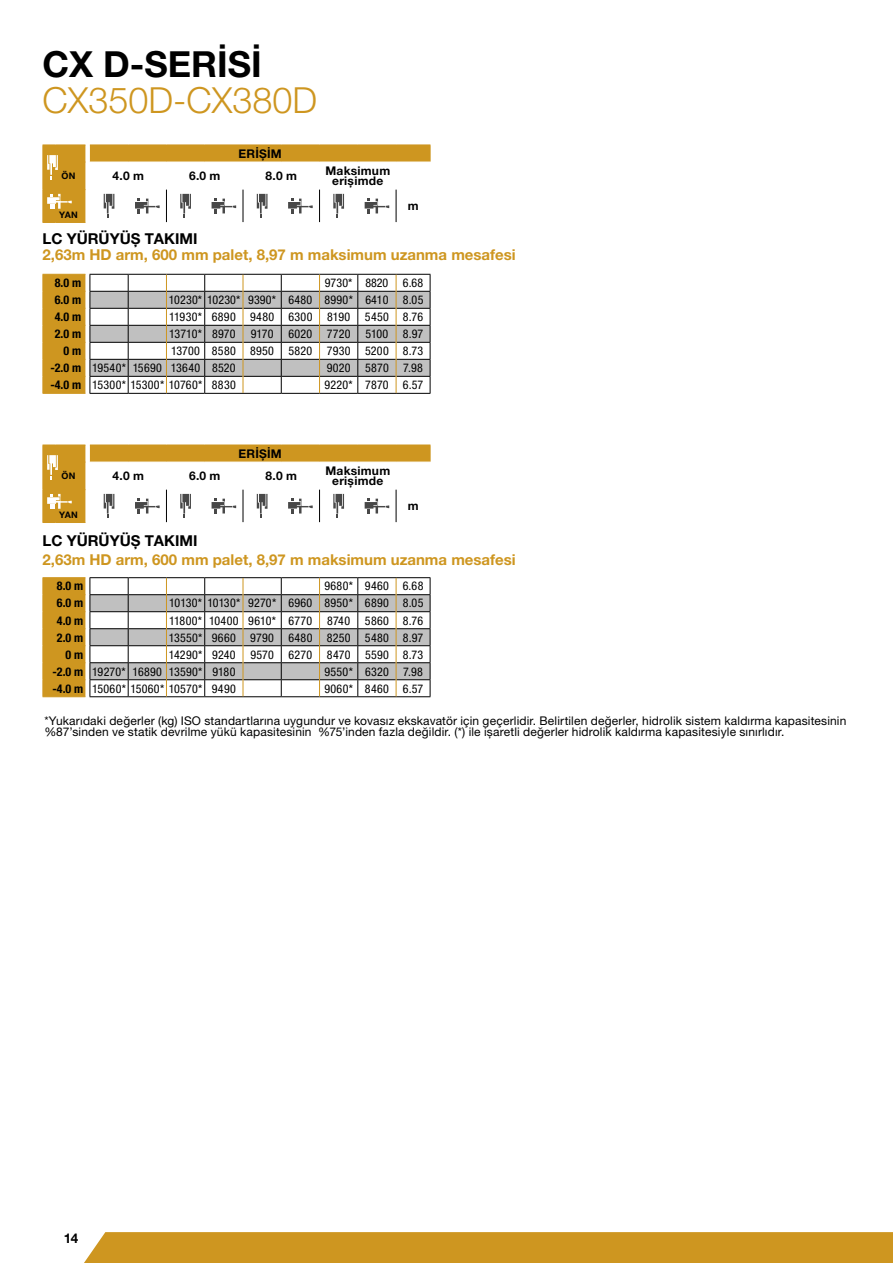
<style>
.page{position:relative;width:893px;height:1263px;background:#fff}
.page>*{position:absolute;margin:0;border:0;box-sizing:border-box;transform-origin:0 0}
.t1{font:300 36px "Helvetica Neue LT Pro";color:#ce9620}
.t2{font:700 36px "Helvetica Neue LT Pro";color:#000}
.t3{font:700 15px "Helvetica Neue LT Pro";color:#ce9620}
.t4{font:700 15px "Helvetica Neue LT Pro";color:#000}
.t5{font:700 13.5px "Helvetica Neue LT Std";color:#000}
.t6{font:condensed 12px/17px "Helvetica Neue LT Std";letter-spacing:.02em;color:#000}
.t7{font:12px/10.5px "Helvetica Neue LT Pro";letter-spacing:.015em;color:#000}
.t8{font:700 12px/10.5px "Helvetica Neue LT Pro";letter-spacing:.02em;color:#000;text-align:center}
.t9{font:700 condensed 12px "Helvetica Neue LT Std";color:#000}
.t10{font:condensed 12px "Helvetica Neue LT Std";color:#000}
.t11{font:700 9px "Helvetica Neue LT Pro";letter-spacing:.03em;color:#000}
.s1{font-weight:700}
</style>
<div class="page">
<div style="left:84px;top:1232px;width:809px;height:31px;background:#ce9620"></div>
<svg style="left:43px;top:145px;width:388px;height:78px"></svg>
<svg style="left:43px;top:445px;width:388px;height:78px"></svg>
<hr style="left:128px;top:393px;width:38px;height:1px;background:#000">
<hr style="left:205px;top:393px;width:38px;height:1px;background:#000">
<hr style="left:243px;top:393px;width:38px;height:1px;background:#000">
<hr style="left:281px;top:393px;width:39px;height:1px;background:#000">
<hr style="left:320px;top:393px;width:38px;height:1px;background:#000">
<hr style="left:358px;top:393px;width:38px;height:1px;background:#000">
<hr style="left:396px;top:393px;width:34px;height:1px;background:#000">
<hr style="left:43px;top:393px;width:42px;height:1px;background:#ce9620">
<hr style="left:90px;top:393px;width:38px;height:1px;background:#000">
<hr style="left:166px;top:393px;width:39px;height:1px;background:#000">
<svg style="left:43px;top:274px;width:388px;height:119px"></svg>
<hr style="left:128px;top:577px;width:38px;height:1px;background:#000">
<hr style="left:205px;top:577px;width:38px;height:1px;background:#000">
<hr style="left:243px;top:577px;width:38px;height:1px;background:#000">
<hr style="left:281px;top:577px;width:39px;height:1px;background:#000">
<hr style="left:320px;top:577px;width:38px;height:1px;background:#000">
<hr style="left:358px;top:577px;width:38px;height:1px;background:#000">
<hr style="left:396px;top:577px;width:34px;height:1px;background:#000">
<hr style="left:43px;top:577px;width:42px;height:1px;background:#ce9620">
<hr style="left:90px;top:577px;width:38px;height:1px;background:#000">
<hr style="left:166px;top:577px;width:39px;height:1px;background:#000">
<svg style="left:43px;top:578px;width:388px;height:119px"></svg>
<h1 class="t2" style="left:43px;top:42px;width:221px">CX D-SERİSİ</h1>
<h1 class="t1" style="left:43px;top:78px;width:276px">CX350D-CX380D</h1>
<p class="t8" style="left:238px;top:148px;width:45px">ERİŞİM</p>
<p class="t11" style="left:62px;top:170px;width:15px">ÖN</p>
<p class="t8" style="left:112px;top:170px;width:33px">4.0 m</p>
<p class="t8" style="left:189px;top:170px;width:33px">6.0 m</p>
<p class="t8" style="left:266px;top:170px;width:33px">8.0 m</p>
<p class="t8" style="left:325px;top:165px;width:66px">Maksimum erişimde</p>
<p class="t11" style="left:59px;top:209px;width:20px">YAN</p>
<p class="t8" style="left:408px;top:201px;width:12px">m</p>
<p class="t4" style="left:43px;top:229px;width:156px">LC YÜRÜYÜŞ TAKIMI</p>
<p class="t3" style="left:43px;top:246px;width:475px">2,63m HD arm, 600 mm palet, 8,97 m maksimum uzanma mesafesi</p>
<p class="t9" style="left:55px;top:276px;width:28px">8.0 m</p>
<p class="t10" style="left:325px;top:276px;width:100px">9730* 8820 6.68</p>
<p class="t9" style="left:55px;top:293px;width:28px">6.0 m</p>
<p class="t6" style="left:169px;top:291px;width:256px">10230* 10230* 9390* 6480 8990* 6410 8.05</p>
<p class="t9" style="left:55px;top:310px;width:28px">4.0 m</p>
<p class="t6" style="left:169px;top:308px;width:256px">11930* 6890 9480 6300 8190 5450 8.76</p>
<p class="t9" style="left:55px;top:327px;width:28px">2.0 m</p>
<p class="t6" style="left:169px;top:325px;width:68px">13710* 8970</p>
<p class="t6" style="left:251px;top:325px;width:174px">9170 6020 7720 5100 8.97</p>
<p class="t9" style="left:63px;top:344px;width:19px">0 m</p>
<p class="t6" style="left:50px;top:342px;width:374px;text-indent:121px">13700 8580 8950 5820 7930 5200 8.73 <span class="s1">-2.0 m</span> 19540* 15690 13640 8520</p>
<p class="t6" style="left:327px;top:359px;width:98px">9020 5870 7.98</p>
<p class="t6" style="left:50px;top:376px;width:187px"><span class="s1">-4.0 m</span> 15300* 15300* 10760* 8830</p>
<p class="t6" style="left:324px;top:376px;width:100px">9220* 7870 6.57</p>
<p class="t8" style="left:238px;top:448px;width:45px">ERİŞİM</p>
<p class="t11" style="left:62px;top:470px;width:15px">ÖN</p>
<p class="t8" style="left:112px;top:470px;width:33px">4.0 m</p>
<p class="t8" style="left:189px;top:470px;width:33px">6.0 m</p>
<p class="t8" style="left:266px;top:470px;width:33px">8.0 m</p>
<p class="t8" style="left:325px;top:465px;width:66px">Maksimum erişimde</p>
<p class="t11" style="left:59px;top:509px;width:20px">YAN</p>
<p class="t8" style="left:408px;top:501px;width:12px">m</p>
<p class="t4" style="left:43px;top:531px;width:156px">LC YÜRÜYÜŞ TAKIMI</p>
<p class="t3" style="left:43px;top:550px;width:475px">2,63m HD arm, 600 mm palet, 8,97 m maksimum uzanma mesafesi</p>
<p class="t9" style="left:57px;top:579px;width:28px">8.0 m</p>
<p class="t6" style="left:324px;top:578px;width:101px">9680* 9460 6.68</p>
<p class="t9" style="left:57px;top:596px;width:28px">6.0 m</p>
<p class="t6" style="left:169px;top:595px;width:256px">10130* 10130* 9270* 6960 8950* 6890 8.05</p>
<p class="t9" style="left:57px;top:613px;width:28px">4.0 m</p>
<p class="t6" style="left:169px;top:612px;width:256px">11800* 10400 9610* 6770 8740 5860 8.76</p>
<p class="t9" style="left:57px;top:630px;width:28px">2.0 m</p>
<p class="t6" style="left:169px;top:629px;width:256px">13550* 9660 9790 6480 8250 5480 8.97</p>
<p class="t9" style="left:66px;top:647px;width:19px">0 m</p>
<p class="t6" style="left:52px;top:646px;width:372px;text-indent:116px">14290* 9240 9570 6270 8470 5590 8.73 <span class="s1">-2.0 m</span> 19270* 16890 13590* 9180</p>
<p class="t6" style="left:324px;top:663px;width:100px">9550* 6320 7.98</p>
<p class="t6" style="left:52px;top:680px;width:185px"><span class="s1">-4.0 m</span> 15060* 15060* 10570* 9490</p>
<p class="t6" style="left:324px;top:680px;width:101px">9060* 8460 6.57</p>
<p class="t7" style="left:44px;top:716px;width:803px">*Yukarıdaki değerler (kg) ISO standartlarına uygundur ve kovasız ekskavatör için geçerlidir. Belirtilen değerler, hidrolik sistem kaldırma kapasitesinin %87’sinden ve statik devrilme yükü kapasitesinin %75’inden fazla değildir. (*) ile işaretli değerler hidrolik kaldırma kapasitesiyle sınırlıdır.</p>
<p class="t5" style="left:64px;top:1229px;width:16px">14</p>
</div>
